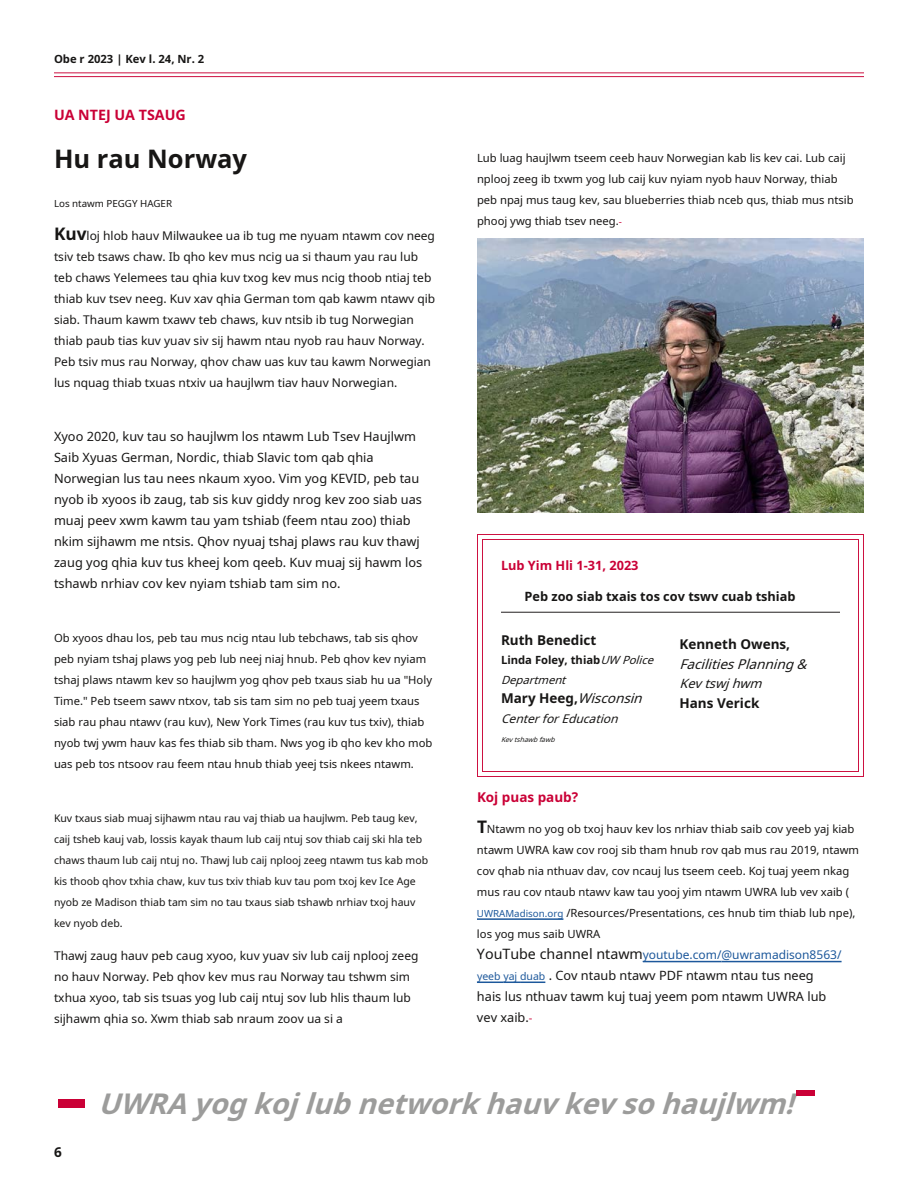
<style>
.page{position:relative;width:918px;height:1188px;background:#fff}
.page>*{position:absolute;margin:0;border:0;box-sizing:border-box;transform-origin:0 0}
.t1{font:108px "Noto Sans";color:#ca0036}
.t2{font:76.5px "Noto Sans";color:#ca0036}
.t3{font:italic 700 28.5px "Noto Sans";color:#9c9c9b}
.t4{font:700 25.5px "Noto Sans";color:#171615}
.t5{font:700 14.25px "Noto Sans";color:#ca0036}
.t6{font:700 13.5px "Noto Sans";color:#171615}
.t7{font:italic 13.5px "Noto Sans";color:#171615}
.t8{font:700 13.5px "Noto Sans";color:#ca0036}
.t9{font:12.75px/21px "Noto Sans";color:#171615}
.t10{font:700 12.75px "Noto Sans";color:#171615}
.t11{font:700 12.75px "Noto Sans";color:#ca0036}
.t12{font:italic 12.75px "Noto Sans";color:#171615}
.t13{font:12px/21px "Noto Sans";color:#171615}
.t14{font:12px "Noto Sans";color:#1d589b}
.t15{font:italic 12px "Noto Sans";color:#171615}
.t16{font:11.25px/21px "Noto Sans";color:#171615}
.t17{font:italic 11.25px/19.5px "Noto Sans";color:#171615}
.t18{font:700 11.25px "Noto Sans";color:#171615}
.t19{font:10.5px/21px "Noto Sans";color:#171615}
.t20{font:9.75px "Noto Sans";color:#171615}
.t21{font:italic 6.75px "Noto Sans";color:#171615}
.s1{font-size:9.75px;color:#ca0036}
.s2{font-weight:700;font-size:17.25px}
.s3{font-weight:700;font-style:normal}
.s4{font-weight:400;font-style:italic}
.s5{font-size:9.75px;color:#1d589b}
.s6{font-size:14.25px;color:#171615}
.s7{font-size:10.5px;color:#1d589b}
.s8{font-size:11.25px;color:#ca0036}
</style>
<div class="page">
<hr style="left:54px;top:72px;width:810px;height:1px;background:#cd1141">
<hr style="left:54px;top:76px;width:810px;height:1px;background:#cd1141">
<svg style="left:477px;top:534px;width:387px;height:243px"></svg>
<div style="left:482px;top:539px;width:377px;height:233px;border:1px solid #cd1141"></div>
<img style="left:477px;top:238px;width:387px;height:275px">
<hr style="left:477px;top:918px;width:86px;height:2px;background:#1d589b">
<hr style="left:643px;top:961px;width:78px;height:1px;background:#1d589b">
<hr style="left:721px;top:961px;width:121px;height:1px;background:#1d589b">
<svg style="left:477px;top:982px;width:68px;height:1px"></svg>
<p class="t18" style="left:54px;top:51px;width:152px">Obe r 2023 | Kev l. 24, Nr. 2</p>
<p class="t5" style="left:54px;top:104px;width:133px">UA NTEJ UA TSAUG</p>
<h3 class="t4" style="left:54px;top:140px;width:195px">Hu rau Norway</h3>
<p class="t16" style="left:477px;top:148px;width:378px">Lub luag haujlwm tseem ceeb hauv Norwegian kab lis kev cai. Lub caij nplooj zeeg ib txwm yog lub caij kuv nyiam nyob hauv Norway, thiab peb npaj mus taug kev, sau blueberries thiab nceb qus, thiab mus ntsib phooj ywg thiab tsev neeg.<span class="s1">-</span></p>
<p class="t20" style="left:54px;top:196px;width:120px">Los ntawm PEGGY HAGER</p>
<p class="t13" style="left:54px;top:225px;width:383px"><span class="s2">Kuv</span>loj hlob hauv Milwaukee ua ib tug me nyuam ntawm cov neeg tsiv teb tsaws chaw. Ib qho kev mus ncig ua si thaum yau rau lub teb chaws Yelemees tau qhia kuv txog kev mus ncig thoob ntiaj teb thiab kuv tsev neeg. Kuv xav qhia German tom qab kawm ntawv qib siab. Thaum kawm txawv teb chaws, kuv ntsib ib tug Norwegian thiab paub tias kuv yuav siv sij hawm ntau nyob rau hauv Norway.<br>Peb tsiv mus rau Norway, qhov chaw uas kuv tau kawm Norwegian lus nquag thiab txuas ntxiv ua haujlwm tiav hauv Norwegian.</p>
<p class="t9" style="left:54px;top:425px;width:370px">Xyoo 2020, kuv tau so haujlwm los ntawm Lub Tsev Haujlwm Saib Xyuas German, Nordic, thiab Slavic tom qab qhia Norwegian lus tau nees nkaum xyoo. Vim yog KEVID, peb tau nyob ib xyoos ib zaug, tab sis kuv giddy nrog kev zoo siab uas muaj peev xwm kawm tau yam tshiab (feem ntau zoo) thiab nkim sijhawm me ntsis. Qhov nyuaj tshaj plaws rau kuv thawj zaug yog qhia kuv tus kheej kom qeeb. Kuv muaj sij hawm los tshawb nrhiav cov kev nyiam tshiab tam sim no.</p>
<p class="t11" style="left:501px;top:556px;width:139px">Lub Yim Hli 1-31, 2023</p>
<p class="t10" style="left:525px;top:588px;width:273px">Peb zoo siab txais tos cov tswv cuab tshiab</p>
<p class="t16" style="left:54px;top:627px;width:380px">Ob xyoos dhau los, peb tau mus ncig ntau lub tebchaws, tab sis qhov peb nyiam tshaj plaws yog peb lub neej niaj hnub. Peb qhov kev nyiam tshaj plaws ntawm kev so haujlwm yog qhov peb txaus siab hu ua "Holy Time." Peb tseem sawv ntxov, tab sis tam sim no peb tuaj yeem txaus siab rau phau ntawv (rau kuv), New York Times (rau kuv tus txiv), thiab nyob twj ywm hauv kas fes thiab sib tham. Nws yog ib qho kev kho mob uas peb tos ntsoov rau feem ntau hnub thiab yeej tsis nkees ntawm.</p>
<p class="t6" style="left:501px;top:630px;width:97px">Ruth Benedict</p>
<p class="t17" style="left:501px;top:650px;width:158px"><span class="s3">Linda Foley, thiab</span>UW Police<br>Department</p>
<p class="t6" style="left:501px;top:689px;width:148px">M a ry H e e g , <span class="s4">Wisconsin</span></p>
<p class="t15" style="left:501px;top:710px;width:123px">CenterforEducation</p>
<p class="t21" style="left:501px;top:735px;width:58px">Kevtshawbfawb</p>
<p class="t8" style="left:477px;top:787px;width:103px">Koj puas paub?</p>
<p class="t6" style="left:679px;top:635px;width:112px">Kenneth Owens,</p>
<p class="t7" style="left:679px;top:654px;width:134px">FacilitiesPlanning&amp;</p>
<p class="t12" style="left:679px;top:675px;width:89px">Kevtswj hwm</p>
<p class="t6" style="left:679px;top:693px;width:81px">Hans Verick</p>
<p class="t19" style="left:54px;top:807px;width:376px">Kuv txaus siab muaj sijhawm ntau rau vaj thiab ua haujlwm. Peb taug kev, caij tsheb kauj vab, lossis kayak thaum lub caij ntuj sov thiab caij ski hla teb chaws thaum lub caij ntuj no. Thawj lub caij nplooj zeeg ntawm tus kab mob kis thoob qhov txhia chaw, kuv tus txiv thiab kuv tau pom txoj kev Ice Age nyob ze Madison thiab tam sim no tau txaus siab tshawb nrhiav txoj hauv kev nyob deb.</p>
<p class="t16" style="left:477px;top:818px;width:384px"><span class="s2">T</span>Ntawm no yog ob txoj hauv kev los nrhiav thiab saib cov yeeb yaj kiab ntawm UWRA kaw cov rooj sib tham hnub rov qab mus rau 2019, ntawm cov qhab nia nthuav dav, cov ncauj lus tseem ceeb. Koj tuaj yeem nkag mus rau cov ntaub ntawv kaw tau yooj yim ntawm UWRA lub vev xaib ( <span class="s5">UWRAMadison.org</span> /Resources/Presentations, ces hnub tim thiab lub npe), los yog mus saib UWRA</p>
<p class="t13" style="left:54px;top:945px;width:366px">Thawj zaug hauv peb caug xyoo, kuv yuav siv lub caij nplooj zeeg no hauv Norway. Peb qhov kev mus rau Norway tau tshwm sim txhua xyoo, tab sis tsuas yog lub caij ntuj sov lub hlis thaum lub sijhawm qhia so. Xwm thiab sab nraum zoov ua si a</p>
<p class="t14" style="left:477px;top:946px;width:366px"><span class="s6">YouTube channel ntawm</span>youtube.com/@uwramadison8563/</p>
<p class="t9" style="left:477px;top:965px;width:351px"><span class="s7">yeeb yaj duab</span> . Cov ntaub ntawv PDF ntawm ntau tus neeg hais lus nthuav tawm kuj tuaj yeem pom ntawm UWRA lub vev xaib.<span class="s8">-</span></p>
<h1 class="t1" style="left:54px;top:1017px;width:36px">-</h1>
<h3 class="t3" style="left:98px;top:1084px;width:708px">UWRAyogkoj lubnetworkhauvkevsohauj lwm!</h3>
<h2 class="t2" style="left:793px;top:1032px;width:26px">-</h2>
<p class="t6" style="left:54px;top:1142px;width:9px">6</p>
</div>
